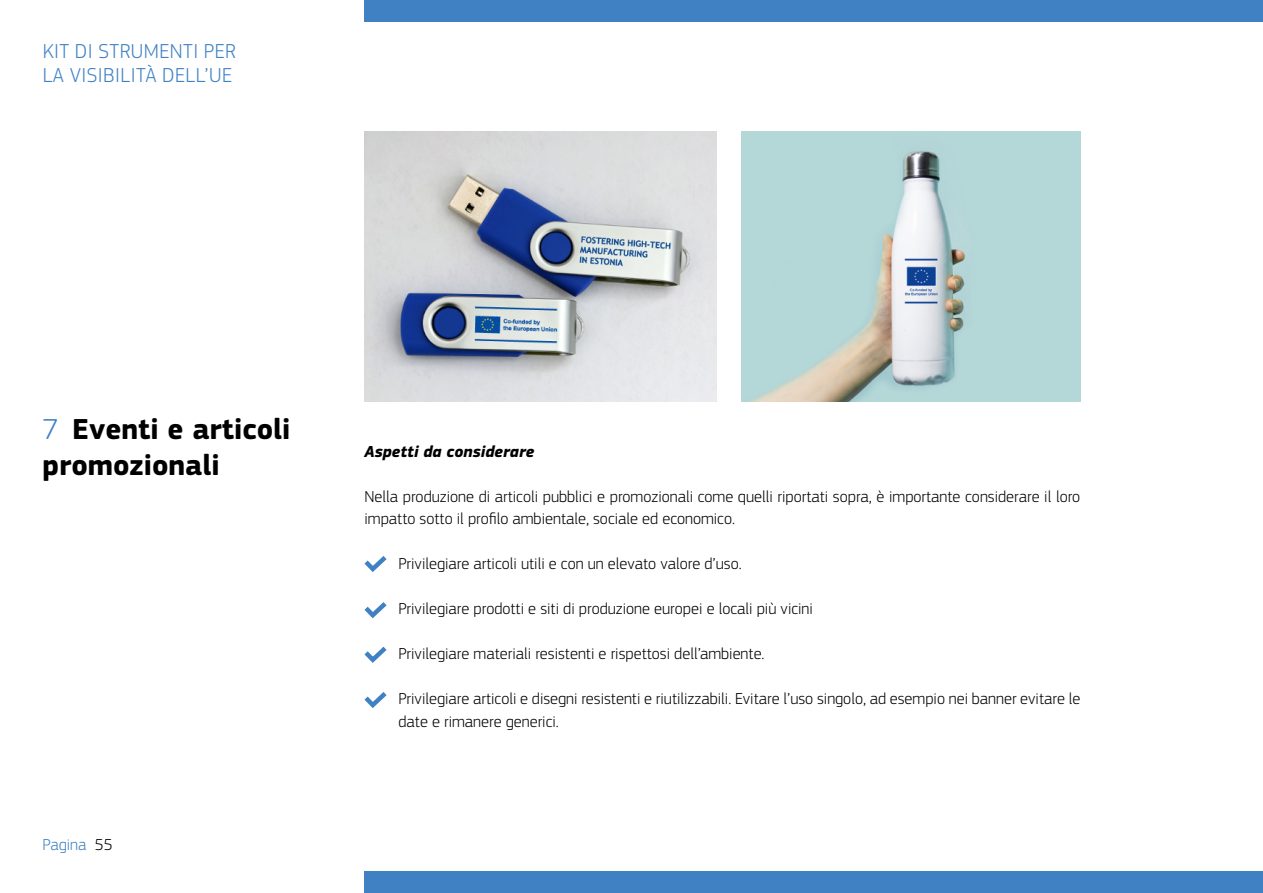
<style>
.page{position:relative;width:1263px;height:893px;background:#fff}
.page>*{position:absolute;margin:0;border:0;box-sizing:border-box;transform-origin:0 0}
.t1{font:700 30px/36px "EC Square Sans Pro";color:#000}
.t2{font:300 21px/24px "EC Square Sans Pro";letter-spacing:.02em;color:#3f81c3}
.Bofy_indent{font:300 16.5px/22.5px "EC Square Sans Pro";color:#000}
.Body{font:300 16.5px/22.5px "EC Square Sans Pro";color:#000}
.Body-2{font:italic 700 16.5px "EC Square Sans Pro";color:#000}
.t3{font:300 16.5px "EC Square Sans Pro";color:#3f81c3}
.s1{font-weight:300;color:#3f81c3}
.s2{color:#000}
</style>
<div class="page">
<div style="left:364px;top:872px;width:899px;height:21px;background:#3f81c3"></div>
<div style="left:364px;top:0;width:899px;height:21px;background:#3f81c3"></div>
<img style="left:364px;top:132px;width:352px;height:270px">
<img style="left:741px;top:132px;width:339px;height:270px">
<svg style="left:364px;top:556px;width:23px;height:16px"></svg>
<svg style="left:364px;top:602px;width:23px;height:17px"></svg>
<svg style="left:364px;top:646px;width:23px;height:17px"></svg>
<svg style="left:364px;top:692px;width:23px;height:16px"></svg>
<p class="t2" style="left:43px;top:39px;width:195px">KIT DI STRUMENTI PER<br>LA VISIBILITÀ DELL’UE</p>
<h1 class="t1" style="left:43px;top:412px;width:250px"><span class="s1">7</span> Eventi e articoli promozionali</h1>
<p class="t3" style="left:43px;top:835px;width:72px">Pagina <span class="s2">55</span></p>
<p class="Body-2" style="left:364px;top:442px;width:172px">Aspetti da considerare</p>
<p class="Body" style="left:364px;top:485px;width:717px">Nella produzione di articoli pubblici e promozionali come quelli riportati sopra, è importante considerare il loro impatto sotto il profilo ambientale, sociale ed economico.</p>
<p class="Bofy_indent" style="left:398px;top:553px;width:345px">Privilegiare articoli utili e con un elevato valore d’uso.</p>
<p class="Bofy_indent" style="left:398px;top:598px;width:416px">Privilegiare prodotti e siti di produzione europei e locali più vicini</p>
<p class="Bofy_indent" style="left:398px;top:643px;width:368px">Privilegiare materiali resistenti e rispettosi dell’ambiente.</p>
<p class="Bofy_indent" style="left:398px;top:688px;width:683px">Privilegiare articoli e disegni resistenti e riutilizzabili. Evitare l’uso singolo, ad esempio nei banner evitare le date e rimanere generici.</p>
</div>
